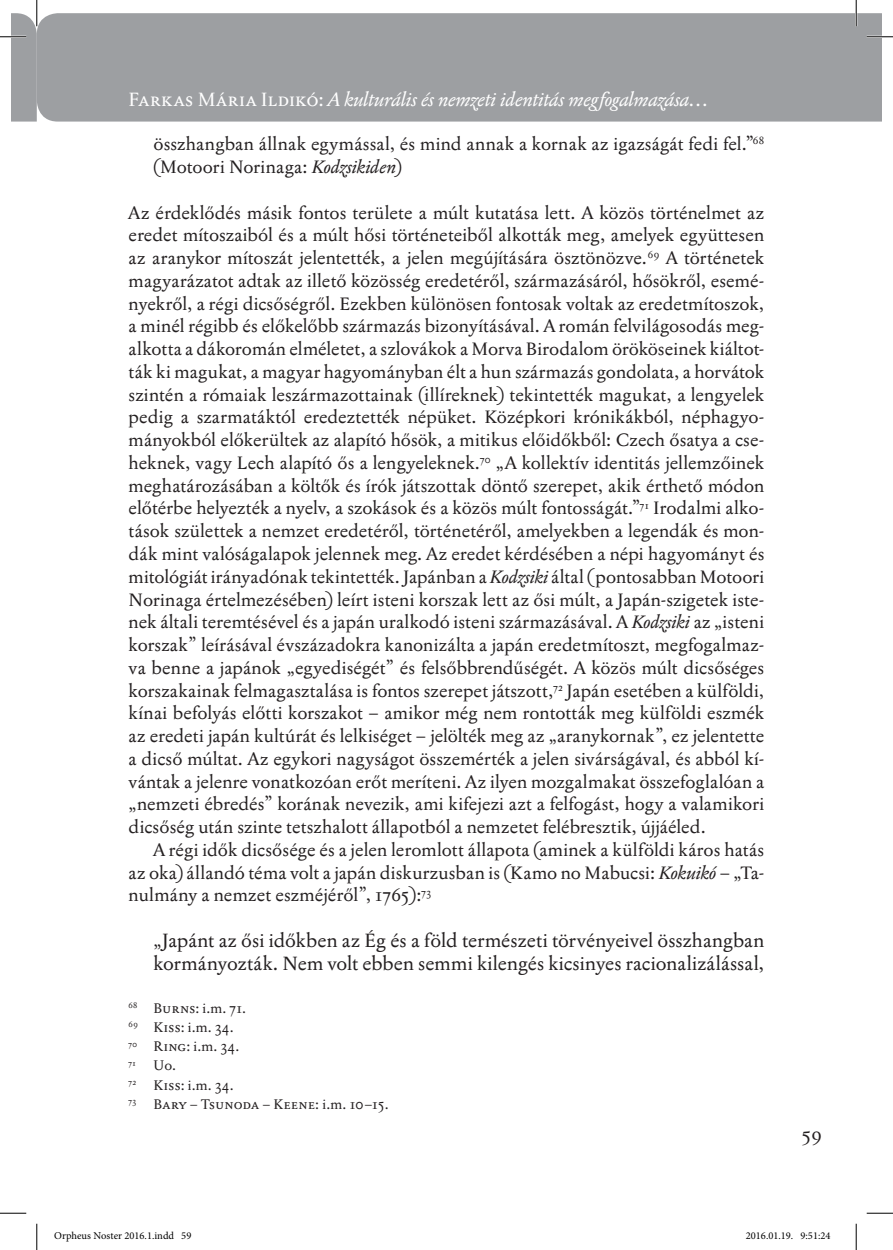
<style>
.page{position:relative;width:893px;height:1250px;background:#fff}
.page>*{position:absolute;margin:0;border:0;box-sizing:border-box;transform-origin:0 0}
.idézet_húzva{font:19.25px/22.8px "Jannon T Moderne Pro";letter-spacing:-.005em;color:#231f20}
.t1{font:italic 19.25px "Jannon T Moderne Pro";letter-spacing:-.005em;color:#fff}
.tompa{font:18.03px/22.8px "Jannon T Moderne Pro";color:#231f20;text-align:justify}
.kenyér{font:18.03px/22.8px "Jannon T Moderne Pro";letter-spacing:.005em;color:#231f20;text-align:justify}
.láb{font:18.03px/22.8px "Jannon T Moderne Pro";color:#231f20}
.láb-2{font:14px "Jannon T Moderne Pro";letter-spacing:.025em;color:#231f20}
.t2{font:10.5px "Minion Pro";color:#000}
.láb-3{font:8.22px "Jannon T Moderne Pro";color:#231f20}
.s1{font-style:normal}
.s2{font-style:italic}
.s3{font-size:18.03px}
</style>
<div class="page">
<div style="left:37px;top:13px;width:843px;height:108px;background:#9d9fa2"></div>
<hr style="left:866px;top:36px;width:26px;height:2px;background:#fff">
<hr style="left:36px;top:0;width:2px;height:26px;background:#fff">
<hr style="left:854px;top:0;width:2px;height:26px;background:#fff">
<svg style="left:866px;top:36px;width:26px;height:1px"></svg>
<svg style="left:0;top:1212px;width:26px;height:1px"></svg>
<svg style="left:866px;top:1212px;width:26px;height:1px"></svg>
<svg style="left:0;top:0;width:37px;height:121px"></svg>
<svg style="left:36px;top:1223px;width:1px;height:26px"></svg>
<svg style="left:855px;top:0;width:1px;height:26px"></svg>
<svg style="left:855px;top:1223px;width:1px;height:26px"></svg>
<p class="t1" style="left:129px;top:87px;width:580px"><span class="s1">Farkas Mária Ildikó:</span> A kulturális és nemzeti identitás megfogalmazása…</p>
<p class="láb" style="left:153px;top:132px;width:612px">összhangban állnak egymással, és mind annak a kornak az igazságát fedi fel.”<sup>68 </sup>(Motoori Norinaga: <span class="s2">Kodzsikiden</span>)</p>
<p class="tompa" style="left:129px;top:201px;width:637px">Az érdeklődés másik fontos területe a múlt kutatása lett. A közös történelmet az eredet mítoszaiból és a múlt hősi történeteiből alkották meg, amelyek együttesen az aranykor mítoszát jelentették, a jelen megújítására ösztönözve.<sup>69</sup> A történetek magyarázatot adtak az illető közösség eredetéről, származásáról, hősökről, esemé&shy;nyekről, a régi dicsőségről. Ezekben különösen fontosak voltak az eredetmítoszok, a minél régibb és előkelőbb származás bizonyításával. A román felvilágosodás meg&shy;alkotta a dákoromán elméletet, a szlovákok a Morva Birodalom örököseinek kiáltot&shy;ták ki magukat, a magyar hagyományban élt a hun származás gondolata, a horvátok szintén a rómaiak leszármazottainak (illíreknek) tekintették magukat, a lengyelek pedig a szarmatáktól eredeztették népüket. Középkori krónikákból, néphagyo&shy;mányokból előkerültek az alapító hősök, a mitikus előidőkből: Czech ősatya a cse&shy;heknek, vagy Lech alapító ős a lengyeleknek.<sup>70</sup> „A kollektív identitás jellemzőinek meghatározásában a költők és írók játszottak döntő szerepet, akik érthető módon előtérbe helyezték a nyelv, a szokások és a közös múlt fontosságát.”<sup>71</sup> Irodalmi alko&shy;tások születtek a nemzet eredetéről, történetéről, amelyekben a legendák és mon&shy;dák mint valóságalapok jelennek meg. Az eredet kérdésében a népi hagyományt és mitológiát irányadónak tekintették. Japánban a <span class="s2">Kodzsiki</span> által (pontosabban Motoori Norinaga értelmezésében) leírt isteni korszak lett az ősi múlt, a Japán-szigetek iste&shy;nek általi teremtésével és a japán uralkodó isteni származásával. A <span class="s2">Kodzsiki</span> az „isteni korszak” leírásával évszázadokra kanonizálta a japán eredetmítoszt, megfogalmaz&shy;va benne a japánok „egyediségét” és felsőbbrendűségét. A közös múlt dicsőséges korszakainak felmagasztalása is fontos szerepet játszott,<sup>72</sup> Japán esetében a külföldi, kínai befolyás előtti korszakot – amikor még nem rontották meg külföldi eszmék az eredeti japán kultúrát és lelkiséget – jelölték meg az „aranykornak”, ez jelentette a dicső múltat. Az egykori nagyságot összemérték a jelen sivárságával, és abból kí&shy;vántak a jelenre vonatkozóan erőt meríteni. Az ilyen mozgalmakat összefoglalóan a „nemzeti ébredés” korának nevezik, ami kifejezi azt a felfogást, hogy a valamikori dicsőség után szinte tetszhalott állapotból a nemzetet felébresztik, újjáéled.</p>
<p class="kenyér" style="left:129px;top:838px;width:636px;text-indent:25px">A régi idők dicsősége és a jelen leromlott állapota (aminek a külföldi káros hatás az oka) állandó téma volt a japán diskurzusban is (Kamo no Mabucsi: <span class="s2">Kokuikó</span> – „Ta&shy;nulmány a nemzet eszméjéről”, 1765):<sup>73</sup></p>
<p class="idézet_húzva" style="left:153px;top:928px;width:612px"><span class="s3">„</span>Japánt az ősi időkben az Ég és a föld természeti törvényeivel összhangban kormányozták. Nem volt ebben semmi kilengés kicsinyes racionalizálással,</p>
<p class="láb-2" style="left:129px;top:998px;width:119px"><sup>68</sup> Burns: i.m. 71.</p>
<p class="láb-2" style="left:129px;top:1017px;width:107px"><sup>69</sup> Kiss: i.m. 34.</p>
<p class="láb-2" style="left:129px;top:1037px;width:112px"><sup>70</sup> Ring: i.m. 34.</p>
<p class="láb-3" style="left:129px;top:1057px;width:9px">71</p>
<p class="láb-2" style="left:153px;top:1056px;width:24px">Uo.</p>
<p class="láb-2" style="left:129px;top:1075px;width:107px"><sup>72</sup> Kiss: i.m. 34.</p>
<p class="láb-2" style="left:129px;top:1094px;width:261px"><sup>73</sup> Bary – Tsunoda – Keene: i.m. 10–15.</p>
<p class="idézet_húzva" style="left:800px;top:1126px;width:22px">59</p>
<p class="t2" style="left:54px;top:1228px;width:138px">Orpheus Noster 2016.1.indd 59</p>
<p class="t2" style="left:745px;top:1228px;width:86px">2016.01.19. 9:51:24</p>
</div>
